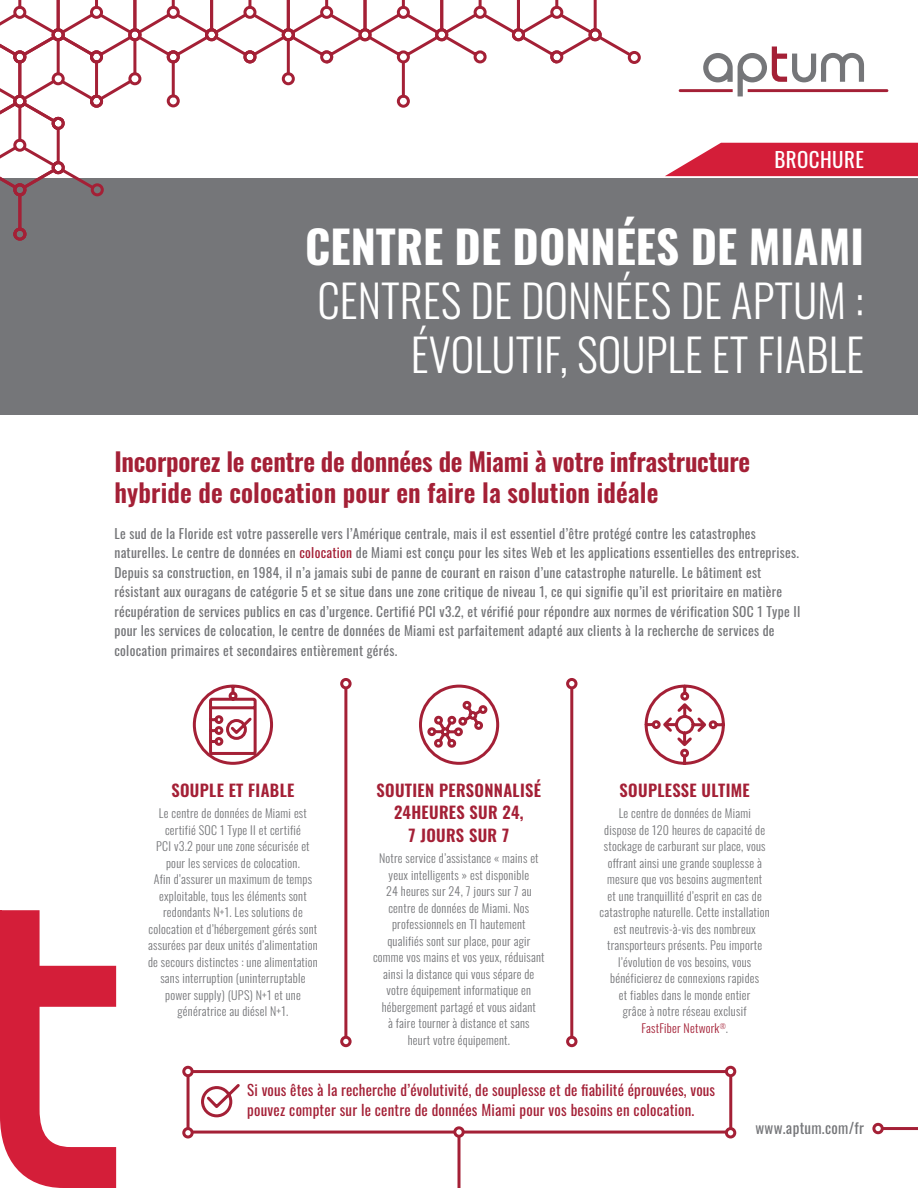
<style>
.page{position:relative;width:918px;height:1188px;background:#fff}
.page>*{position:absolute;margin:0;border:0;box-sizing:border-box;transform-origin:0 0}
.t1{font:300 45px/54px "Oswald";color:#fff;text-align:right}
.t2{font:700 45px "Oswald";color:#fff}
.t3{font:600 25.5px/31.5px "Oswald";letter-spacing:-.01em;color:#a42036}
.t4{font:21px "Oswald";letter-spacing:.02em;color:#fff}
.t5{font:600 16.5px/22.5px "Oswald";letter-spacing:.02em;color:#a42036;text-align:center}
.t6{font:15px/19.5px "Oswald";letter-spacing:.01em;color:#a42036}
.t7{font:15px "Oswald";letter-spacing:.02em;color:#757679}
.t8{font:13.5px/19.5px "Oswald";letter-spacing:.02em;color:#757679}
.t9{font:300 12px/16.5px "Oswald";letter-spacing:.02em;color:#757679;text-align:center}
.s1{color:#a42036}
</style>
<div class="page">
<div style="left:0;top:178px;width:918px;height:237px;background:#757679"></div>
<svg style="left:679px;top:46px;width:209px;height:50px"></svg>
<div style="left:872px;top:1123px;width:12px;height:11px;border:3px solid #a42036;border-radius:50%"></div>
<hr style="left:883px;top:1127px;width:35px;height:3px;background:#a42036">
<svg style="left:0;top:910px;width:116px;height:278px"></svg>
<hr style="left:0;top:910px;width:2px;height:207px;background:#d41e39">
<hr style="left:63px;top:1187px;width:53px;height:1px;background:#d41e39">
<div style="left:628px;top:51px;width:13px;height:13px;border:3px solid #a42036;border-radius:50%"></div>
<svg style="left:0;top:0;width:634px;height:241px"></svg>
<div style="left:340px;top:678px;width:12px;height:11px;border:3px solid #a42036;border-radius:50%"></div>
<div style="left:340px;top:1036px;width:12px;height:11px;border:3px solid #a42036;border-radius:50%"></div>
<hr style="left:344px;top:689px;width:3px;height:348px;background:#a42036">
<div style="left:566px;top:678px;width:11px;height:11px;border:3px solid #a42036;border-radius:50%"></div>
<div style="left:566px;top:1036px;width:11px;height:11px;border:3px solid #a42036;border-radius:50%"></div>
<hr style="left:570px;top:689px;width:3px;height:348px;background:#a42036">
<svg style="left:192px;top:684px;width:82px;height:81px"></svg>
<svg style="left:419px;top:684px;width:81px;height:81px"></svg>
<svg style="left:644px;top:684px;width:81px;height:81px"></svg>
<div style="left:187px;top:1070px;width:545px;height:64px;border:3px solid #a42036"></div>
<div style="left:726px;top:1067px;width:9px;height:9px;background:#fff;border-radius:50%"></div>
<div style="left:725px;top:1066px;width:11px;height:11px;border:3px solid #a42036;border-radius:50%"></div>
<div style="left:184px;top:1067px;width:8px;height:9px;background:#fff;border-radius:50%"></div>
<div style="left:182px;top:1066px;width:12px;height:11px;border:3px solid #a42036;border-radius:50%"></div>
<div style="left:726px;top:1129px;width:9px;height:8px;background:#fff;border-radius:50%"></div>
<div style="left:725px;top:1127px;width:11px;height:11px;border:3px solid #a42036;border-radius:50%"></div>
<div style="left:184px;top:1129px;width:8px;height:8px;background:#fff;border-radius:50%"></div>
<div style="left:182px;top:1127px;width:12px;height:11px;border:3px solid #a42036;border-radius:50%"></div>
<div style="left:455px;top:1128px;width:8px;height:8px;background:#fff;border-radius:50%"></div>
<div style="left:453px;top:1126px;width:12px;height:12px;border:3px solid #a42036;border-radius:50%"></div>
<hr style="left:458px;top:1137px;width:3px;height:51px;background:#a42036">
<svg style="left:202px;top:1084px;width:38px;height:34px"></svg>
<svg style="left:665px;top:143px;width:253px;height:33px;background:#d8364e"></svg>
<h3 class="t4" style="left:774px;top:141px;width:91px">BROCHURE</h3>
<h1 class="t2" style="left:305px;top:223px;width:560px">CENTRE DE DONNÉES DE MIAMI</h1>
<h1 class="t1" style="left:317px;top:268px;width:548px">CENTRES DE DONNÉES DE APTUM :<br>ÉVOLUTIF, SOUPLE ET FIABLE</h1>
<h2 class="t3" style="left:114px;top:447px;width:637px">Incorporez le centre de données de Miami à votre infrastructure hybride de colocation pour en faire la solution idéale</h2>
<p class="t8" style="left:114px;top:522px;width:687px">Le sud de la Floride est votre passerelle vers l’Amérique centrale, mais il est essentiel d’être protégé contre les catastrophes naturelles. Le centre de données en <span class="s1">colocation</span> de Miami est conçu pour les sites Web et les applications essentielles des entreprises.<br>Depuis sa construction, en 1984, il n’a jamais subi de panne de courant en raison d’une catastrophe naturelle. Le bâtiment est résistant aux ouragans de catégorie 5 et se situe dans une zone critique de niveau 1, ce qui signifie qu’il est prioritaire en matière récupération de services publics en cas d’urgence. Certifié PCI v3.2, et vérifié pour répondre aux normes de vérification SOC 1 Type II pour les services de colocation, le centre de données de Miami est parfaitement adapté aux clients à la recherche de services de colocation primaires et secondaires entièrement gérés.</p>
<h3 class="t5" style="left:171px;top:780px;width:125px">SOUPLE ET FIABLE</h3>
<p class="t9" style="left:148px;top:804px;width:171px">Le centre de données de Miami est certifié SOC 1 Type II et certifié<br>PCI v3.2 pour une zone sécurisée et pour les services de colocation.<br>Afin d’assurer un maximum de temps exploitable, tous les éléments sont redondants N+1. Les solutions de colocation et d’hébergement gérés sont assurées par deux unités d’alimentation de secours distinctes : une alimentation sans interruption (uninterruptable power supply) (UPS) N+1 et une génératrice au diésel N+1.</p>
<h3 class="t5" style="left:377px;top:780px;width:166px">SOUTIEN PERSONNALISÉ<br>24HEURES SUR 24,<br>7 JOURS SUR 7</h3>
<p class="t9" style="left:373px;top:849px;width:173px">Notre service d’assistance « mains et yeux intelligents » est disponible<br>24 heures sur 24, 7 jours sur 7 au centre de données de Miami. Nos professionnels en TI hautement qualifiés sont sur place, pour agir comme vos mains et vos yeux, réduisant ainsi la distance qui vous sépare de votre équipement informatique en hébergement partagé et vous aidant<br>à faire tourner à distance et sans<br>heurt votre équipement.</p>
<h3 class="t5" style="left:620px;top:780px;width:132px">SOUPLESSE ULTIME</h3>
<p class="t9" style="left:600px;top:804px;width:172px">Le centre de données de Miami<br>dispose de 120 heures de capacité de stockage de carburant sur place, vous offrant ainsi une grande souplesse à mesure que vos besoins augmentent<br>et une tranquillité d’esprit en cas de catastrophe naturelle. Cette installation est neutrevis-à-vis des nombreux transporteurs présents. Peu importe l’évolution de vos besoins, vous bénéficierez de connexions rapides<br>et fiables dans le monde entier<br>grâce à notre réseau exclusif<br><span class="s1">FastFiber Network</span><sup>®</sup>.</p>
<p class="t6" style="left:247px;top:1079px;width:469px">Si vous êtes à la recherche d’évolutivité, de souplesse et de fiabilité éprouvées, vous pouvez compter sur le centre de données Miami pour vos besoins en colocation.</p>
<p class="t7" style="left:756px;top:1114px;width:110px">www.aptum.com/fr</p>
</div>
